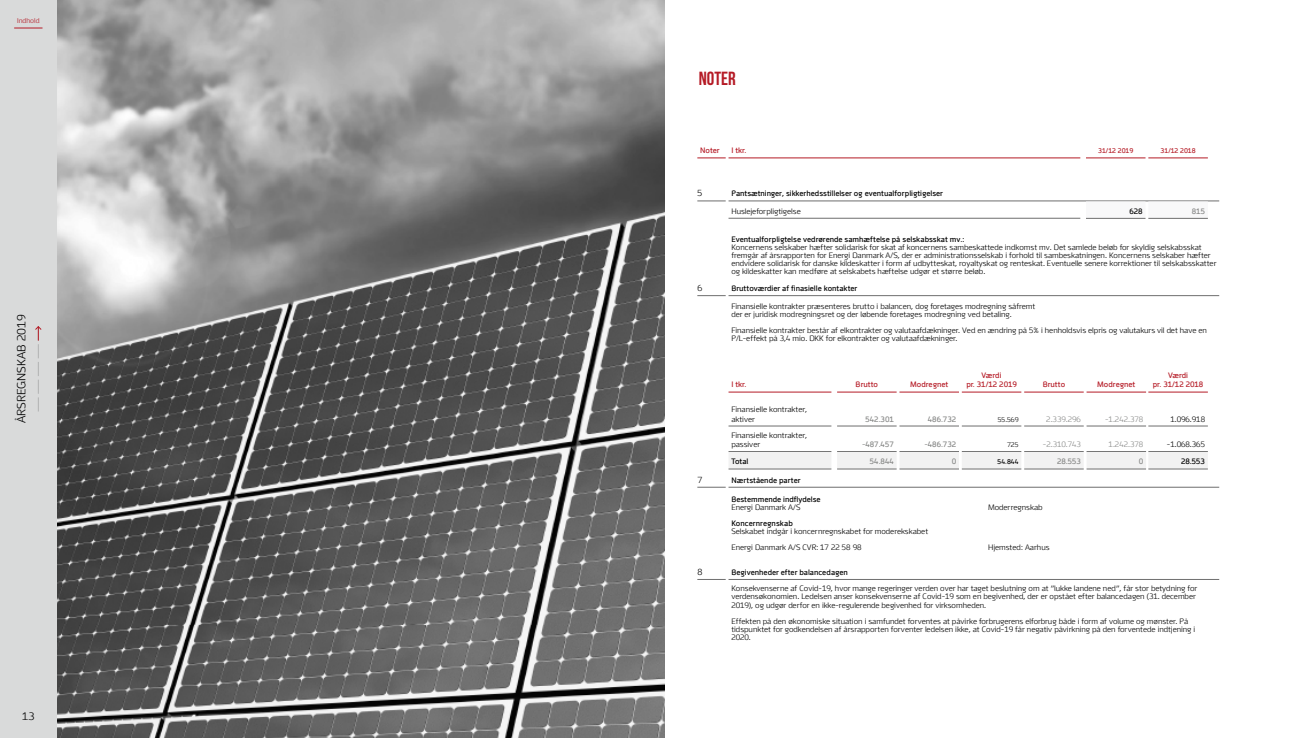
<style>
.page{position:relative;width:1304px;height:738px;background:#fff}
.page>*{position:absolute;margin:0;border:0;box-sizing:border-box;transform-origin:0 0}
.t1{font:19px "Bebas Neue";color:#b51b26}
.t2{font:300 12px "Energi";color:#000}
.t3{font:300 11px "Energi";color:#000}
.t4{font:300 9px "Energi";color:#000}
.t5{font:300 8px/8px "Energi";color:#000}
.t6{font:700 8px "Energi";color:#000}
.t7{font:700 8px/9px "Energi";color:#b51b26;text-align:center}
.t8{font:700 8px "Energi";color:#868786}
.t9{font:300 8px "Energi";color:#868786}
.t10{font:700 7px "Energi";color:#b51b26}
.t11{font:300 7px "Energi";color:#000}
.t12{font:300 7px "Energi";color:#b51b26}
.t13{font:700 7px "Energi";color:#000}
</style>
<div class="page">
<svg style="left:697px;top:157px;width:29px;height:1px"></svg>
<hr style="left:729px;top:157px;width:351px;height:1px;background:#b51b26">
<hr style="left:1086px;top:157px;width:59px;height:1px;background:#b51b26">
<hr style="left:1148px;top:157px;width:60px;height:1px;background:#b51b26">
<svg style="left:697px;top:200px;width:29px;height:1px"></svg>
<hr style="left:729px;top:200px;width:490px;height:1px;background:#6e6e6e">
<hr style="left:729px;top:218px;width:351px;height:1px;background:#6e6e6e">
<div style="left:1086px;top:201px;width:59px;height:17px;background:#f8f8f9"></div>
<hr style="left:1086px;top:218px;width:59px;height:1px;background:#6e6e6e">
<div style="left:1148px;top:201px;width:60px;height:17px;background:#f8f8f9"></div>
<hr style="left:1148px;top:218px;width:60px;height:1px;background:#6e6e6e">
<svg style="left:697px;top:295px;width:29px;height:1px"></svg>
<hr style="left:729px;top:295px;width:490px;height:1px;background:#6e6e6e">
<svg style="left:697px;top:486px;width:29px;height:1px"></svg>
<hr style="left:729px;top:486px;width:490px;height:1px;background:#6e6e6e">
<hr style="left:729px;top:578px;width:490px;height:1px;background:#6e6e6e">
<hr style="left:729px;top:391px;width:102px;height:1px;background:#b51b26">
<hr style="left:837px;top:391px;width:60px;height:1px;background:#b51b26">
<hr style="left:899px;top:391px;width:60px;height:1px;background:#b51b26">
<hr style="left:962px;top:391px;width:59px;height:1px;background:#b51b26">
<hr style="left:1024px;top:391px;width:60px;height:1px;background:#b51b26">
<hr style="left:1087px;top:391px;width:59px;height:1px;background:#b51b26">
<hr style="left:1148px;top:391px;width:60px;height:1px;background:#b51b26">
<hr style="left:729px;top:425px;width:102px;height:1px;background:#6e6e6e">
<hr style="left:837px;top:425px;width:60px;height:1px;background:#6e6e6e">
<hr style="left:899px;top:425px;width:60px;height:1px;background:#6e6e6e">
<hr style="left:962px;top:425px;width:59px;height:1px;background:#6e6e6e">
<hr style="left:1024px;top:425px;width:60px;height:1px;background:#6e6e6e">
<hr style="left:1087px;top:425px;width:59px;height:1px;background:#6e6e6e">
<hr style="left:1148px;top:425px;width:60px;height:1px;background:#6e6e6e">
<hr style="left:728px;top:451px;width:103px;height:1px;background:#6e6e6e">
<hr style="left:837px;top:451px;width:60px;height:1px;background:#6e6e6e">
<hr style="left:899px;top:451px;width:60px;height:1px;background:#6e6e6e">
<hr style="left:962px;top:451px;width:59px;height:1px;background:#6e6e6e">
<hr style="left:1024px;top:451px;width:60px;height:1px;background:#6e6e6e">
<hr style="left:1087px;top:451px;width:59px;height:1px;background:#6e6e6e">
<hr style="left:1148px;top:451px;width:60px;height:1px;background:#6e6e6e">
<div style="left:728px;top:452px;width:103px;height:16px;background:#f2f2f2"></div>
<hr style="left:728px;top:468px;width:103px;height:1px;background:#6e6e6e">
<div style="left:837px;top:452px;width:60px;height:16px;background:#f2f2f2"></div>
<hr style="left:837px;top:468px;width:60px;height:1px;background:#6e6e6e">
<div style="left:899px;top:452px;width:60px;height:16px;background:#f2f2f2"></div>
<hr style="left:899px;top:468px;width:60px;height:1px;background:#6e6e6e">
<div style="left:962px;top:452px;width:59px;height:16px;background:#f2f2f2"></div>
<hr style="left:962px;top:468px;width:59px;height:1px;background:#6e6e6e">
<div style="left:1024px;top:452px;width:60px;height:16px;background:#f2f2f2"></div>
<hr style="left:1024px;top:468px;width:60px;height:1px;background:#6e6e6e">
<div style="left:1087px;top:452px;width:59px;height:16px;background:#f2f2f2"></div>
<hr style="left:1087px;top:468px;width:59px;height:1px;background:#6e6e6e">
<div style="left:1148px;top:452px;width:60px;height:16px;background:#f2f2f2"></div>
<hr style="left:1148px;top:468px;width:60px;height:1px;background:#6e6e6e">
<img style="left:57px;top:0;width:608px;height:737px">
<div style="left:0;top:0;width:57px;height:737px;background:#d9dada"></div>
<svg style="left:14px;top:27px;width:29px;height:1px"></svg>
<svg style="left:35px;top:326px;width:7px;height:84px"></svg>
<p class="t12" style="left:17px;top:17px;width:24px">Indhold</p>
<h2 class="t2" style="left:15px;top:423px;width:110px;rotate:-90deg">ÅRSREGNSKAB 2019</h2>
<h3 class="t3" style="left:22px;top:710px;width:14px">13</h3>
<h1 class="t1" style="left:699px;top:68px;width:39px">NOTER</h1>
<p class="t7" style="left:700px;top:146px;width:21px">Noter</p>
<p class="t7" style="left:731px;top:146px;width:17px">I tkr.</p>
<p class="t10" style="left:1098px;top:147px;width:36px">31/12 2019</p>
<p class="t10" style="left:1161px;top:147px;width:36px">31/12 2018</p>
<p class="t4" style="left:697px;top:188px;width:6px">5</p>
<p class="t6" style="left:731px;top:189px;width:213px">Pantsætninger, sikkerhedsstillelser og eventualforpligtigelser</p>
<p class="t5" style="left:731px;top:207px;width:71px">Huslejeforpligtigelse</p>
<p class="t6" style="left:1129px;top:206px;width:15px">628</p>
<p class="t8" style="left:1192px;top:206px;width:15px">815</p>
<p class="t6" style="left:731px;top:234px;width:235px">Eventualforpligtelse vedrørende samhæftelse på selskabsskat mv.:</p>
<p class="t5" style="left:731px;top:243px;width:487px">Koncernens selskaber hæfter solidarisk for skat af koncernens sambeskattede indkomst mv. Det samlede beløb for skyldig selskabsskat fremgår af årsrapporten for Energi Danmark A/S, der er administrationsselskab i forhold til sambeskatningen. Koncernens selskaber hæfter endvidere solidarisk for danske kildeskatter i form af udbytteskat, royaltyskat og renteskat. Eventuelle senere korrektioner til selskabsskatter og kildeskatter kan medføre at selskabets hæftelse udgør et større beløb.</p>
<p class="t4" style="left:697px;top:283px;width:6px">6</p>
<p class="t6" style="left:731px;top:283px;width:127px">Bruttoværdier af finasielle kontakter</p>
<p class="t5" style="left:731px;top:302px;width:305px">Finansielle kontrakter præsenteres brutto i balancen, dog foretages modregning såfremt der er juridisk modregningsret og der løbende foretages modregning ved betaling.</p>
<p class="t5" style="left:731px;top:326px;width:477px">Finansielle kontrakter består af elkontrakter og valutaafdækninger. Ved en ændring på 5% i henholdsvis elpris og valutakurs vil det have en<br>P/L-effekt på 3,4 mio. DKK for elkontrakter og valutaafdækninger.</p>
<p class="t7" style="left:731px;top:380px;width:17px">I tkr.</p>
<p class="t7" style="left:856px;top:380px;width:24px">Brutto</p>
<p class="t7" style="left:910px;top:380px;width:40px">Modregnet</p>
<p class="t7" style="left:966px;top:371px;width:52px">Værdi<br>pr. 31/12 2019</p>
<p class="t7" style="left:1043px;top:380px;width:24px">Brutto</p>
<p class="t7" style="left:1097px;top:380px;width:40px">Modregnet</p>
<p class="t7" style="left:1153px;top:371px;width:52px">Værdi<br>pr. 31/12 2018</p>
<p class="t5" style="left:731px;top:405px;width:77px;line-height:9px">Finansielle kontrakter, aktiver</p>
<p class="t8" style="left:865px;top:414px;width:30px">542.301</p>
<p class="t8" style="left:928px;top:414px;width:30px">486.732</p>
<p class="t11" style="left:998px;top:415px;width:22px">55.569</p>
<p class="t9" style="left:1046px;top:414px;width:36px">2.339.296</p>
<p class="t9" style="left:1105px;top:414px;width:40px">-1.242.378</p>
<p class="t5" style="left:1170px;top:414px;width:36px">1.096.918</p>
<p class="t5" style="left:731px;top:430px;width:77px;line-height:9px">Finansielle kontrakter, passiver</p>
<p class="t8" style="left:862px;top:439px;width:33px">-487.457</p>
<p class="t8" style="left:924px;top:439px;width:33px">-486.732</p>
<p class="t11" style="left:1007px;top:440px;width:13px">725</p>
<p class="t9" style="left:1043px;top:439px;width:39px">-2.310.743</p>
<p class="t9" style="left:1109px;top:439px;width:36px">1.242.378</p>
<p class="t5" style="left:1167px;top:440px;width:40px">-1.068.365</p>
<p class="t6" style="left:731px;top:456px;width:19px">Total</p>
<p class="t8" style="left:870px;top:456px;width:25px">54.844</p>
<p class="t8" style="left:952px;top:456px;width:6px">0</p>
<p class="t13" style="left:998px;top:457px;width:22px">54.844</p>
<p class="t8" style="left:1057px;top:456px;width:25px">28.553</p>
<p class="t8" style="left:1139px;top:456px;width:6px">0</p>
<p class="t6" style="left:1181px;top:456px;width:25px">28.553</p>
<p class="t4" style="left:697px;top:474px;width:6px">7</p>
<p class="t6" style="left:731px;top:475px;width:71px">Nærtstående parter</p>
<p class="t6" style="left:731px;top:494px;width:91px">Bestemmende indflydelse</p>
<p class="t5" style="left:731px;top:502px;width:70px">Energi Danmark A/S</p>
<p class="t5" style="left:988px;top:502px;width:56px">Moderregnskab</p>
<p class="t6" style="left:731px;top:518px;width:63px">Koncernregnskab</p>
<p class="t5" style="left:731px;top:522px;width:198px;line-height:16px">Selskabet indgår i koncernregnskabet for moderekskabet<br>Energi Danmark A/S CVR: 17 22 58 98</p>
<p class="t5" style="left:988px;top:542px;width:63px">Hjemsted: Aarhus</p>
<p class="t4" style="left:697px;top:566px;width:6px">8</p>
<p class="t6" style="left:731px;top:567px;width:118px">Begivenheder efter balancedagen</p>
<p class="t5" style="left:731px;top:584px;width:467px">Konsekvenserne af Covid-19, hvor mange regeringer verden over har taget beslutning om at ”lukke landene ned”, får stor betydning for verdensøkonomien. Ledelsen anser konsekvenserne af Covid-19 som en begivenhed, der er opstået efter balancedagen (31. december<br>2019), og udgør derfor en ikke-regulerende begivenhed for virksomheden.</p>
<p class="t5" style="left:731px;top:616px;width:465px">Effekten på den økonomiske situation i samfundet forventes at påvirke forbrugerens elforbrug både i form af volume og mønster. På tidspunktet for godkendelsen af årsrapporten forventer ledelsen ikke, at Covid-19 får negativ påvirkning på den forventede indtjening i<br>2020.</p>
</div>
